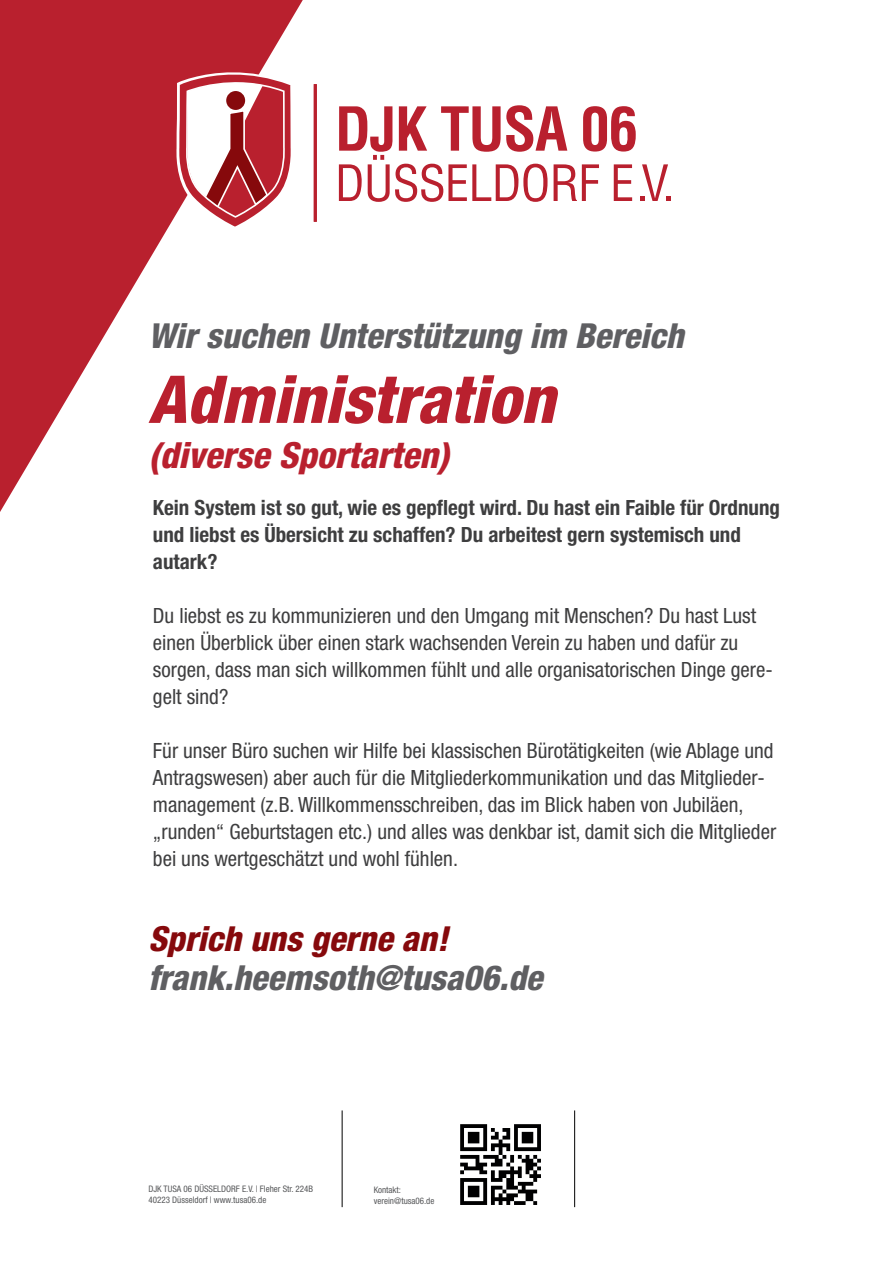
<style>
.page{position:relative;width:893px;height:1263px;background:#fff}
.page>*{position:absolute;margin:0;border:0;box-sizing:border-box;transform-origin:0 0}
.t1{font:italic 800 condensed 66px "Helvetica Neue";color:#b9202e}
.t2{font:italic 800 condensed 36px "Helvetica Neue";color:#b9202e}
.t3{font:italic 800 condensed 34.5px "Helvetica Neue";color:#5f5f62}
.t4{font:italic 800 condensed 34.5px "Helvetica Neue";color:#86090c}
.t5{font:condensed 21px/27px "Helvetica Neue";color:#3e3e3f}
.t6{font:700 condensed 21px/27px "Helvetica Neue";color:#3e3e3f}
.t7{font:condensed 9px/10.8px "Helvetica Neue";color:#57585a}
</style>
<div class="page">
<svg style="left:0;top:0;width:303px;height:512px;fill:#b9202e"></svg>
<svg style="left:174px;top:67px;width:120px;height:163px"></svg>
<svg style="left:339px;top:105px;width:332px;height:97px"></svg>
<hr style="left:314px;top:84px;width:3px;height:138px;background:#b9202e">
<hr style="left:574px;top:1110px;width:1px;height:97px;background:#000001">
<hr style="left:342px;top:1110px;width:1px;height:97px;background:#000001">
<svg style="left:460px;top:1124px;width:81px;height:81px"></svg>
<h3 class="t3" style="left:148px;top:314px;width:537px">Wir suchen Unterstützung im Bereich</h3>
<h1 class="t1" style="left:148px;top:358px;width:408px">Administration</h1>
<h2 class="t2" style="left:148px;top:433px;width:303px">(diverse Sportarten)</h2>
<p class="t6" style="left:153px;top:493px;width:629px">Kein System ist so gut, wie es gepflegt wird. Du hast ein Faible für Ordnung und liebst es Übersicht zu schaffen? Du arbeitest gern systemisch und autark?</p>
<p class="t5" style="left:153px;top:602px;width:621px">Du liebst es zu kommunizieren und den Umgang mit Menschen? Du hast Lust einen Überblick über einen stark wachsenden Verein zu haben und dafür zu sorgen, dass man sich willkommen fühlt und alle organisatorischen Dinge gere&shy;gelt sind?</p>
<p class="t5" style="left:153px;top:737px;width:625px">Für unser Büro suchen wir Hilfe bei klassischen Bürotätigkeiten (wie Ablage und Antragswesen) aber auch für die Mitgliederkommunikation und das Mitglieder&shy;management (z.B. Willkommensschreiben, das im Blick haben von Jubiläen, „runden“ Geburtstagen etc.) und alles was denkbar ist, damit sich die Mitglieder bei uns wertgeschätzt und wohl fühlen.</p>
<h3 class="t4" style="left:148px;top:917px;width:301px">Sprich uns gerne an!</h3>
<h3 class="t3" style="left:148px;top:956px;width:396px">frank.heemsoth@tusa06.de</h3>
<p class="t7" style="left:148px;top:1183px;width:166px">DJK TUSA 06 DÜSSELDORF E.V. | Fleher Str. 224B<br>40223 Düsseldorf | www.tusa06.de</p>
<p class="t7" style="left:374px;top:1184px;width:62px">Kontakt: verein@tusa06.de</p>
</div>
